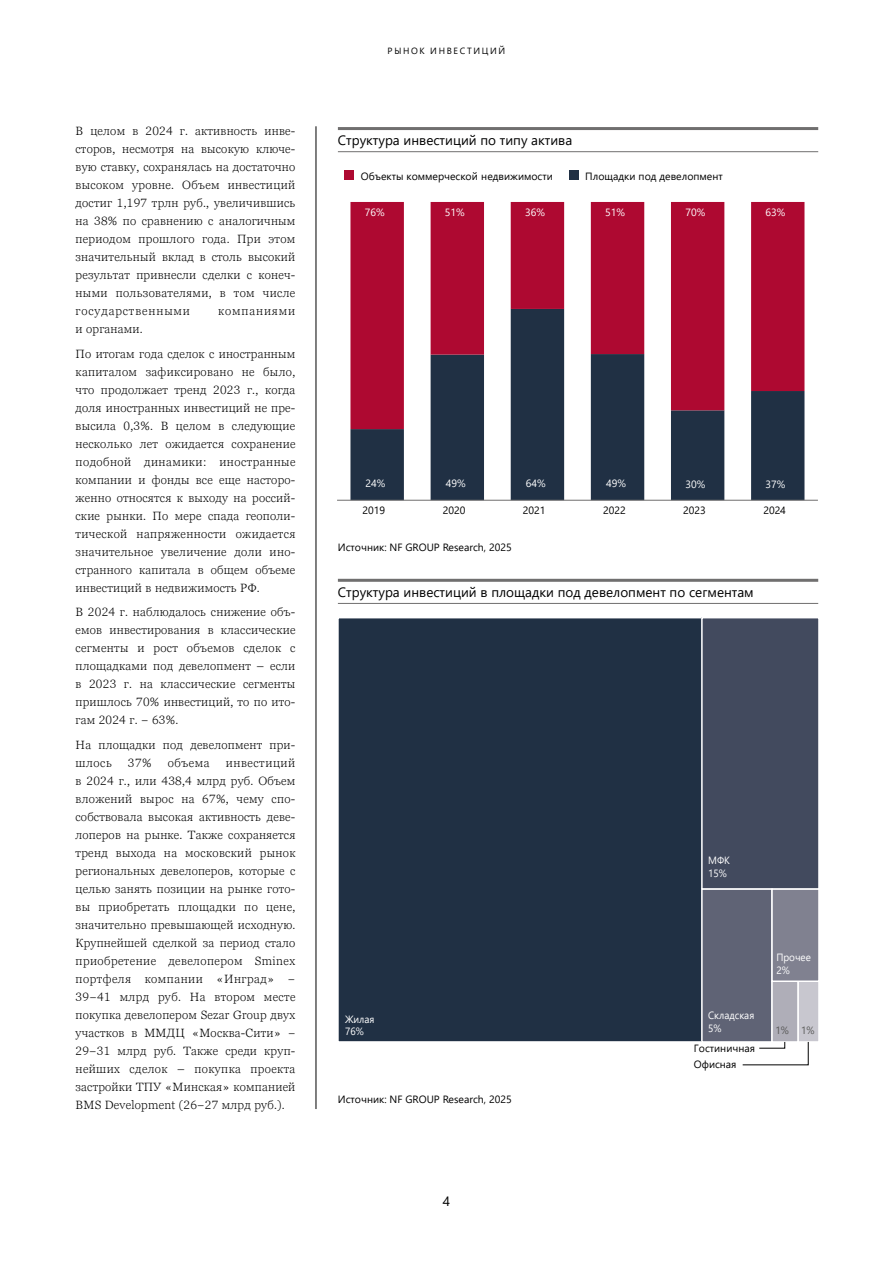
<style>
.page{position:relative;width:893px;height:1263px;background:#fff}
.page>*{position:absolute;margin:0;border:0;box-sizing:border-box;transform-origin:0 0}
.t1{font:13.5px "Segoe UI";color:#000}
.t2{font:300 12px/18px "Georgia Pro";letter-spacing:.02em;color:#000;text-align:justify}
.t3{font:300 12px "Georgia Pro";letter-spacing:.075em;color:#000}
.t4{font:10.5px/16.4px "Segoe UI";color:#000}
.t5{font:10.5px "Segoe UI";color:#fff}
.t6{font:10.5px/12.6px "Segoe UI";color:#fff;scale:.94 1}
.t7{font:10.5px "Segoe UI";color:#575756;scale:.94 1}
.t8{font:9px "Segoe UI";letter-spacing:.185em;color:#000}
</style>
<div class="page">
<hr style="left:338px;top:127px;width:480px;height:3px;background:#706f6f">
<hr style="left:338px;top:151px;width:480px;height:1px;background:#706f6f">
<hr style="left:338px;top:579px;width:480px;height:3px;background:#706f6f">
<hr style="left:338px;top:603px;width:480px;height:1px;background:#706f6f">
<hr style="left:316px;top:126px;width:1px;height:983px;background:#000">
<div style="left:345px;top:171px;width:9px;height:9px;background:#ae0931"></div>
<div style="left:569px;top:171px;width:9px;height:9px;background:#203044"></div>
<svg style="left:350px;top:429px;width:454px;height:71px;fill:#203044"></svg>
<svg style="left:350px;top:202px;width:454px;height:227px;fill:#ae0931"></svg>
<hr style="left:338px;top:500px;width:480px;height:1px;background:#706f6f">
<div style="left:338px;top:618px;width:364px;height:424px;background:#203044"></div>
<div style="left:338px;top:618px;width:365px;height:425px;border:2px solid #fff"></div>
<div style="left:702px;top:618px;width:117px;height:271px;background:#424a5e"></div>
<div style="left:701px;top:618px;width:118px;height:272px;border:2px solid #fff"></div>
<div style="left:702px;top:889px;width:70px;height:153px;background:#5f6375"></div>
<div style="left:701px;top:888px;width:72px;height:155px;border:2px solid #fff"></div>
<div style="left:772px;top:981px;width:26px;height:61px;background:#afaeb8"></div>
<div style="left:771px;top:980px;width:28px;height:63px;border:2px solid #fff"></div>
<div style="left:798px;top:981px;width:21px;height:61px;background:#c8c7cf"></div>
<div style="left:797px;top:980px;width:22px;height:63px;border:2px solid #fff"></div>
<div style="left:772px;top:889px;width:47px;height:92px;background:#808190"></div>
<div style="left:771px;top:888px;width:48px;height:94px;border:2px solid #fff"></div>
<svg style="left:742px;top:1041px;width:67px;height:24px"></svg>
<p class="t2" style="left:76px;top:123px;width:221px">В целом в 2024 г. активность инве&shy;сторов, несмотря на высокую ключе&shy;вую ставку, сохранялась на достаточно высоком уровне. Объем инвестиций достиг 1,197 трлн руб., увеличившись на 38% по сравнению с аналогичным периодом прошлого года. При этом значительный вклад в столь высокий результат привнесли сделки с конеч&shy;ными пользователями, в том числе государственными</p>
<p class="t3" style="left:218px;top:304px;width:79px">компаниями</p>
<p class="t2" style="left:76px;top:318px;width:221px;line-height:24.3px">и органами.<br>По итогам года сделок с иностранным</p>
<p class="t2" style="left:76px;top:363px;width:221px">капиталом зафиксировано не было, что продолжает тренд 2023 г., когда доля иностранных инвестиций не пре&shy;высила 0,3%. В целом в следующие несколько лет ожидается сохранение подобной динамики: иностранные компании и фонды все еще насторо&shy;женно относятся к выходу на россий&shy;ские рынки. По мере спада геополи&shy;тической напряженности ожидается значительное увеличение доли ино&shy;странного капитала в общем объеме инвестиций в недвижимость РФ.</p>
<p class="t2" style="left:76px;top:603px;width:221px">В 2024 г. наблюдалось снижение объ&shy;емов инвестирования в классические сегменты и рост объемов сделок с площадками под девелопмент – если в 2023 г. на классические сегменты пришлось 70% инвестиций, то по ито&shy;гам 2024 г. − 63%.</p>
<p class="t2" style="left:76px;top:736px;width:221px">На площадки под девелопмент при&shy;шлось</p>
<p class="t2" style="left:128px;top:754px;width:25px">37%</p>
<p class="t2" style="left:168px;top:754px;width:43px">объема</p>
<p class="t2" style="left:76px;top:754px;width:221px;text-indent:150px">инвестиций в 2024 г., или 438,4 млрд руб. Объем вложений вырос на 67%, чему спо&shy;собствовала высокая активность деве&shy;лоперов на рынке. Также сохраняется тренд выхода на московский рынок региональных девелоперов, которые с целью занять позиции на рынке гото&shy;вы приобретать площадки по цене, значительно превышающей исходную.<br>Крупнейшей сделкой за период стало приобретение девелопером Sminex портфеля компании «Инград» − 39−41 млрд руб. На втором месте покупка девелопером Sezar Group двух участков в ММДЦ «Москва-Сити» − 29−31 млрд руб. Также среди круп&shy;нейших сделок – покупка проекта застройки ТПУ «Минская» компанией BMS Development (26−27 млрд руб.).</p>
<p class="t8" style="left:388px;top:42px;width:119px">РЫНОК ИНВЕСТИЦИЙ</p>
<p class="t1" style="left:338px;top:127px;width:236px">Структура инвестиций по типу актива</p>
<p class="t4" style="left:361px;top:167px;width:194px">Объекты коммерческой недвижимости</p>
<p class="t4" style="left:585px;top:167px;width:139px">Площадки под девелопмент</p>
<p class="t5" style="left:365px;top:203px;width:21px">76%</p>
<p class="t5" style="left:445px;top:203px;width:21px">51%</p>
<p class="t5" style="left:525px;top:203px;width:21px">36%</p>
<p class="t5" style="left:605px;top:203px;width:21px">51%</p>
<p class="t5" style="left:685px;top:203px;width:21px">70%</p>
<p class="t5" style="left:765px;top:203px;width:21px">63%</p>
<p class="t5" style="left:366px;top:474px;width:21px">24%</p>
<p class="t5" style="left:446px;top:474px;width:21px">49%</p>
<p class="t5" style="left:526px;top:474px;width:21px">64%</p>
<p class="t5" style="left:606px;top:474px;width:21px">49%</p>
<p class="t5" style="left:685px;top:474px;width:21px">30%</p>
<p class="t5" style="left:765px;top:474px;width:21px">37%</p>
<p class="t4" style="left:363px;top:501px;width:24px">2019</p>
<p class="t4" style="left:443px;top:501px;width:24px">2020</p>
<p class="t4" style="left:523px;top:501px;width:24px">2021</p>
<p class="t4" style="left:603px;top:501px;width:24px">2022</p>
<p class="t4" style="left:683px;top:501px;width:24px">2023</p>
<p class="t4" style="left:763px;top:501px;width:24px">2024</p>
<p class="t4" style="left:338px;top:538px;width:175px">Источник: NF GROUP Research, 2025</p>
<p class="t1" style="left:338px;top:579px;width:417px">Структура инвестиций в площадки под девелопмент по сегментам</p>
<p class="t6" style="left:345px;top:1012px;width:33px">Жилая<br>76%</p>
<p class="t4" style="left:338px;top:1090px;width:175px">Источник: NF GROUP Research, 2025</p>
<p class="t1" style="left:443px;top:1188px;width:9px">4</p>
<p class="t6" style="left:708px;top:853px;width:25px">МФК<br>15%</p>
<p class="t6" style="left:708px;top:1008px;width:51px">Складская<br>5%</p>
<p class="t4" style="left:694px;top:1039px;width:63px">Гостиничная<br>Офисная</p>
<p class="t6" style="left:776px;top:950px;width:38px">Прочее<br>2%</p>
<p class="t7" style="left:775px;top:1020px;width:43px">1% 1%</p>
</div>
